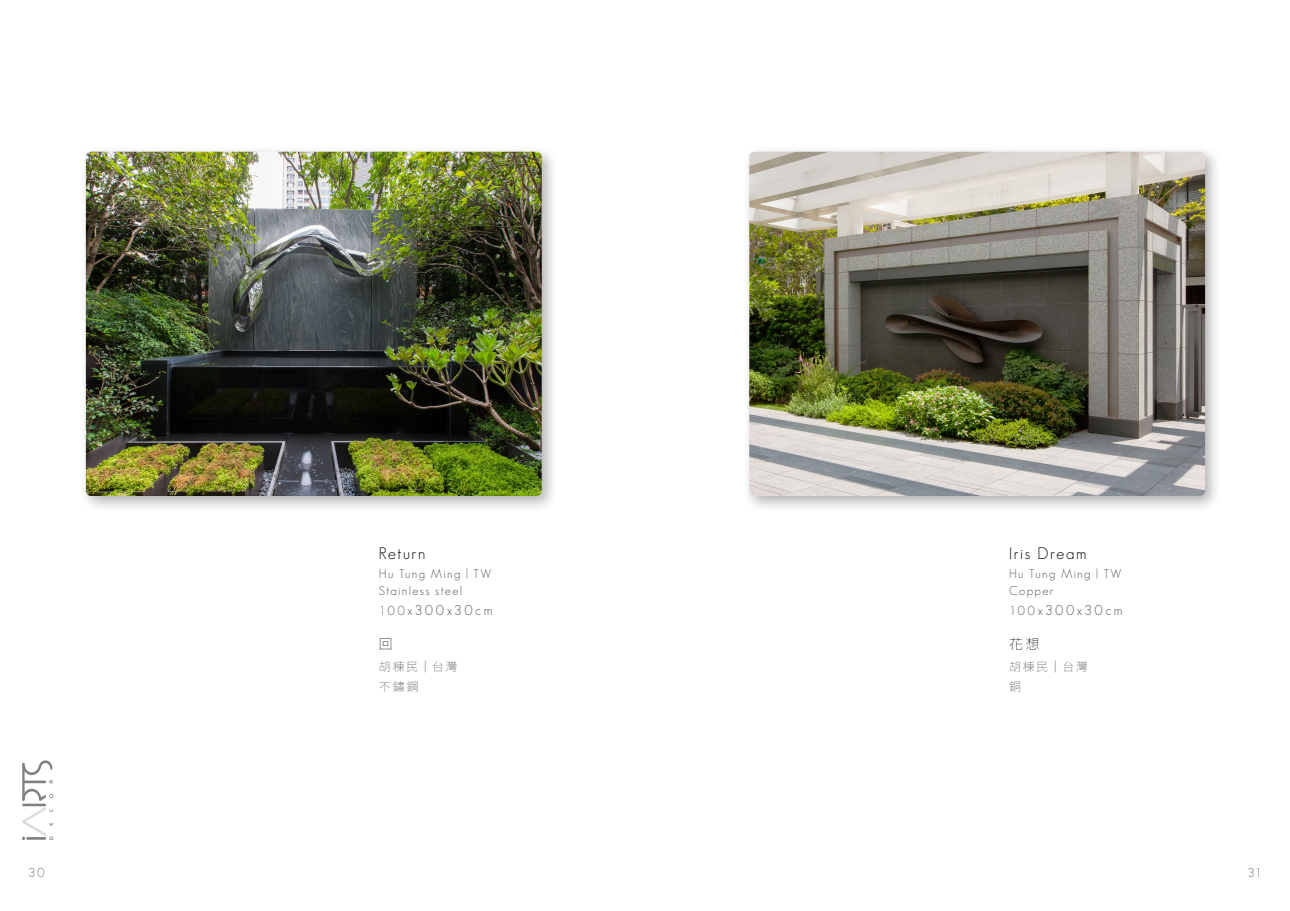
<style>
.page{position:relative;width:1290px;height:911px;background:#fff}
.page>*{position:absolute;margin:0;border:0;box-sizing:border-box;transform-origin:0 0}
.t1{font:300 16.25px "Geosans";letter-spacing:.09em;color:#000}
.t2{font:300 13.75px "Geosans";letter-spacing:.21em;color:#595757}
.t3{font:100 13.75px "Noto Sans TC";color:#000}
.t4{font:300 12.5px/17.5px "Geosans";letter-spacing:.105em;color:#595757}
.t5{font:300 12.5px "Geosans";color:#727171}
.t6{font:100 11.88px/20px "Noto Sans TC";letter-spacing:.155em;color:#595757}
.s1{font-size:12.5px}
</style>
<div class="page">
<hr style="left:22px;top:803px;width:24px;height:3px;background:#000">
<svg style="left:22px;top:760px;width:31px;height:41px"></svg>
<svg style="left:22px;top:807px;width:31px;height:33px"></svg>
<div style="left:79px;top:145px;width:480px;height:368px;background:#000;opacity:.3"></div>
<img style="left:86px;top:152px;width:456px;height:344px">
<div style="left:742px;top:145px;width:480px;height:368px;background:#000;opacity:.3"></div>
<img style="left:749px;top:152px;width:456px;height:344px">
<h1 class="t1" style="left:379px;top:544px;width:48px">Return</h1>
<p class="t4" style="left:379px;top:565px;width:114px">Hu Tung Ming | TW<br>Stainless steel</p>
<p class="t2" style="left:379px;top:603px;width:115px"><span class="s1">100</span>x300x30cm</p>
<h1 class="t1" style="left:1009px;top:544px;width:79px">Iris Dream</h1>
<p class="t4" style="left:1009px;top:565px;width:114px">Hu Tung Ming | TW<br>Copper</p>
<p class="t2" style="left:1009px;top:603px;width:115px"><span class="s1">100</span>x300x30cm</p>
<p class="t3" style="left:379px;top:636px;width:15px">回</p>
<p class="t3" style="left:1009px;top:636px;width:32px">花想</p>
<p class="t6" style="left:379px;top:656px;width:80px">胡棟民｜台灣不鏽鋼</p>
<p class="t6" style="left:1009px;top:656px;width:80px">胡棟民｜台灣銅</p>
<p class="t5" style="left:28px;top:865px;width:18px">30</p>
<p class="t5" style="left:1248px;top:865px;width:15px">31</p>
</div>
